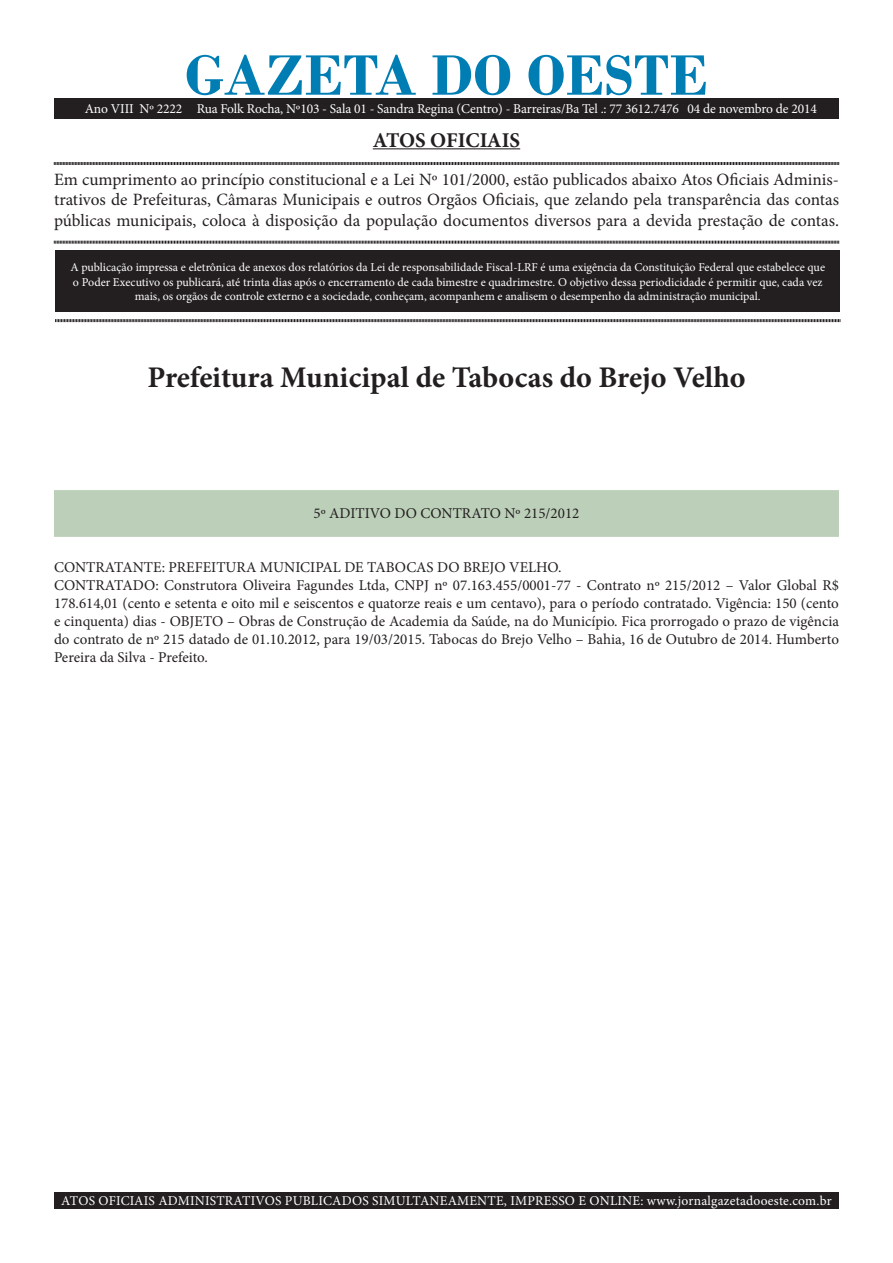
<style>
.page{position:relative;width:893px;height:1263px;background:#fff}
.page>*{position:absolute;margin:0;border:0;box-sizing:border-box;transform-origin:0 0}
.t1{font:700 60px "Bodoni";color:#007eb4}
.t2{font:700 30px "Minion Pro";color:#231f20}
.t3{font:700 21px "Minion Pro";letter-spacing:-.005em;color:#231f20}
.t4{font:17.25px/20.7px "Minion Pro";color:#231f20;text-align:justify}
.t5{font:15px/18px "Minion Pro";color:#231f20;text-align:justify}
.t6{font:13.5px "Minion Pro";color:#fff}
.t7{font:12px/14.4px "Minion Pro";color:#fff;text-align:center}
</style>
<div class="page">
<div style="left:55px;top:250px;width:785px;height:62px;background:#231f20"></div>
<hr style="left:373px;top:148px;width:147px;height:1px;background:#231f20">
<svg style="left:54px;top:162px;width:785px;height:3px;background:#6b6969"></svg>
<svg style="left:54px;top:240px;width:785px;height:4px;background:#908e8e"></svg>
<svg style="left:55px;top:319px;width:785px;height:4px;background:#908e8e"></svg>
<div style="left:54px;top:1192px;width:785px;height:17px;background:#231f20"></div>
<div style="left:54px;top:99px;width:785px;height:20px;background:#231f20"></div>
<div style="left:54px;top:490px;width:785px;height:47px;background:#bccfb9"></div>
<p class="t1" style="left:185px;top:40px;width:525px">GAZETA DO OESTE</p>
<p class="t3" style="left:373px;top:125px;width:149px">ATOS OFICIAIS</p>
<p class="t4" style="left:54px;top:169px;width:786px">Em cumprimento ao princípio constitucional e a Lei Nº 101/2000, estão publicados abaixo Atos Oficiais Adminis&shy;trativos de Prefeituras, Câmaras Municipais e outros Orgãos Oficiais, que zelando pela transparência das contas públicas municipais, coloca à disposição da população documentos diversos para a devida prestação de contas.</p>
<p class="t7" style="left:70px;top:260px;width:756px">A publicação impressa e eletrônica de anexos dos relatórios da Lei de responsabilidade Fiscal-LRF é uma exigência da Constituição Federal que estabelece que o Poder Executivo os publicará, até trinta dias após o encerramento de cada bimestre e quadrimestre. O objetivo dessa periodicidade é permitir que, cada vez mais, os orgãos de controle externo e a sociedade, conheçam, acompanhem e analisem o desempenho da administração municipal.</p>
<p class="t6" style="left:85px;top:100px;width:734px">Ano VIII Nº 2222 Rua Folk Rocha, Nº103 - Sala 01 - Sandra Regina (Centro) - Barreiras/Ba Tel .: 77 3612.7476 04 de novembro de 2014</p>
<p class="t2" style="left:147px;top:356px;width:600px">Prefeitura Municipal de Tabocas do Brejo Velho</p>
<p class="t5" style="left:314px;top:504px;width:267px">5º ADITIVO DO CONTRATO Nº 215/2012</p>
<p class="t5" style="left:54px;top:558px;width:509px">CONTRATANTE: PREFEITURA MUNICIPAL DE TABOCAS DO BREJO VELHO.</p>
<p class="t5" style="left:54px;top:576px;width:786px">CONTRATADO: Construtora Oliveira Fagundes Ltda, CNPJ nº 07.163.455/0001-77 - Contrato nº 215/2012 – Valor Global R$ 178.614,01 (cento e setenta e oito mil e seiscentos e quatorze reais e um centavo), para o período contratado. Vigência: 150 (cento e cinquenta) dias - OBJETO – Obras de Construção de Academia da Saúde, na do Município. Fica prorrogado o prazo de vigência do contrato de nº 215 datado de 01.10.2012, para 19/03/2015. Tabocas do Brejo Velho – Bahia, 16 de Outubro de 2014. Humberto Pereira da Silva - Prefeito.</p>
<p class="t6" style="left:61px;top:1191px;width:772px">ATOS OFICIAIS ADMINISTRATIVOS PUBLICADOS SIMULTANEAMENTE, IMPRESSO E ONLINE: www.jornalgazetadooeste.com.br</p>
</div>
